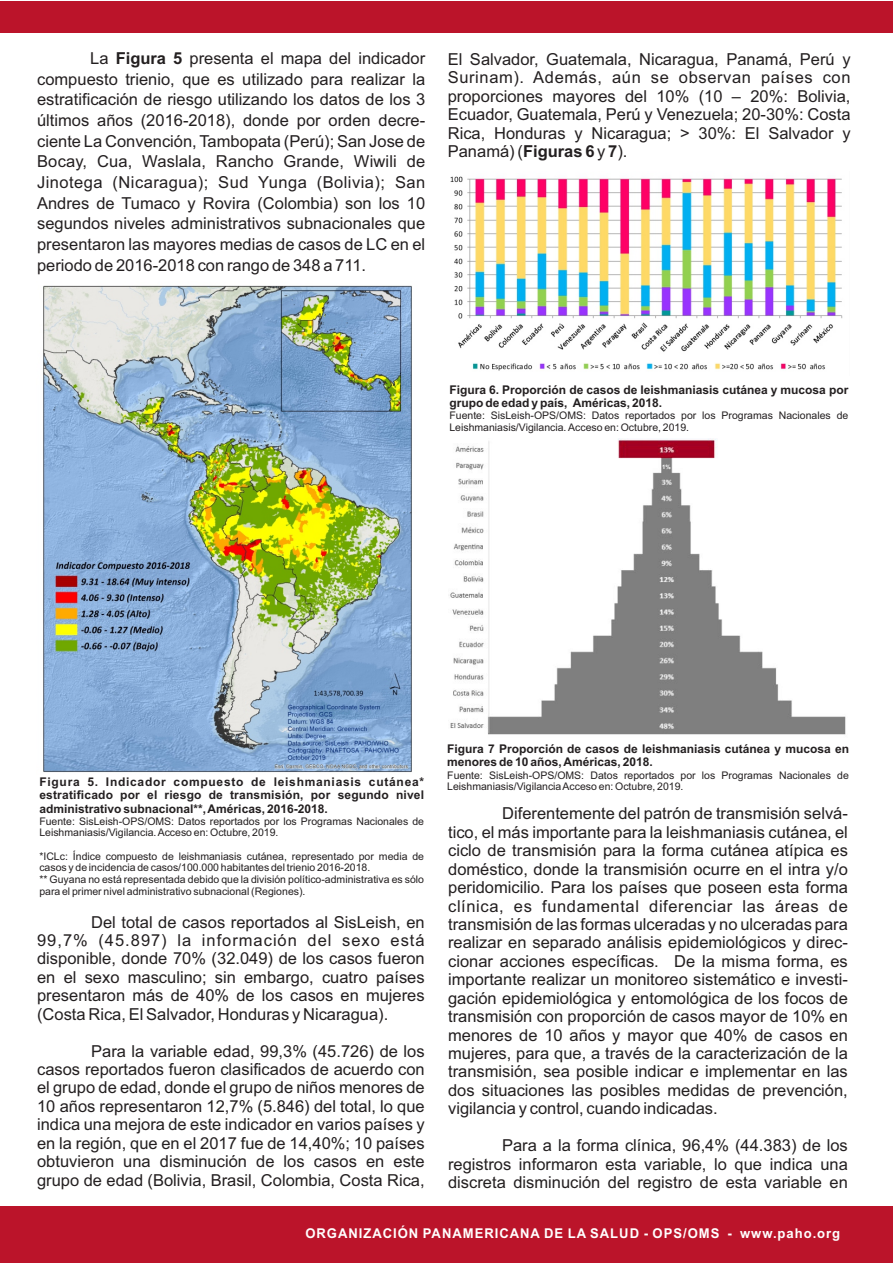
<style>
.page{position:relative;width:893px;height:1263px;background:#fff}
.page>*{position:absolute;margin:0;border:0;box-sizing:border-box;transform-origin:0 0}
.t1{font:16.5px/18.5px "Arial";color:#231f20;text-align:justify}
.t2{font:700 13.5px "Arial";letter-spacing:.075em;color:#fff}
.t3{font:700 12px/13.4px "Arial";color:#231f20}
.t4{font:10.5px/11.7px "Arial";color:#231f20}
.t5{font:700 6px "Arial";color:#fff}
.s1{font-weight:700}
</style>
<div class="page">
<div style="left:0;top:1px;width:893px;height:31px;background:#bb142a"></div>
<div style="left:0;top:1206px;width:893px;height:57px;background:#bb142a"></div>
<img style="left:43px;top:285px;width:369px;height:487px">
<img style="left:450px;top:176px;width:393px;height:195px">
<img style="left:450px;top:439px;width:396px;height:296px">
<p class="t1" style="left:37px;top:49px;width:390px;line-height:20.7px;text-indent:53px">La <span class="s1">Figura 5</span> presenta el mapa del indicador compuesto trienio, que es utilizado para realizar la estratificación de riesgo utilizando los datos de los 3 últimos años (2016-2018), donde por orden decre&shy;ciente La Convención, Tambopata (Perú); San Jose de Bocay, Cua, Waslala, Rancho Grande, Wiwili de Jinotega (Nicaragua); Sud Yunga (Bolivia); San Andres de Tumaco y Rovira (Colombia) son los 10 segundos niveles administrativos subnacionales que presentaron las mayores medias de casos de LC en el periodo de 2016-2018 con rango de 348 a 711.</p>
<p class="t1" style="left:448px;top:51px;width:404px">El Salvador, Guatemala, Nicaragua, Panamá, Perú y Surinam). Además, aún se observan países con proporciones mayores del 10% (10 – 20%: Bolivia, Ecuador, Guatemala, Perú y Venezuela; 20-30%: Costa Rica, Honduras y Nicaragua; &gt; 30%: El Salvador y Panamá) (<span class="s1">Figuras 6</span> y <span class="s1">7</span>).</p>
<p class="t3" style="left:449px;top:384px;width:400px">Figura 6. Proporción de casos de leishmaniasis cutánea y mucosa por grupo de edad y país, Américas, 2018.</p>
<p class="t4" style="left:449px;top:411px;width:400px">Fuente: SisLeish-OPS/OMS: Datos reportados por los Programas Nacionales de<br>Leishmaniasis/Vigilancia. Acceso en: Octubre, 2019.</p>
<p class="t5" style="left:662px;top:464px;width:10px">1%</p>
<p class="t3" style="left:39px;top:776px;width:386px;text-align:justify">Figura 5. Indicador compuesto de leishmaniasis cutánea* estratificado por el riesgo de transmisión, por segundo nivel administrativo subnacional**, Américas, 2016-2018.</p>
<p class="t4" style="left:39px;top:816px;width:386px">Fuente: SisLeish-OPS/OMS: Datos reportados por los Programas Nacionales de<br>Leishmaniasis/Vigilancia. Acceso en: Octubre, 2019.</p>
<p class="t4" style="left:39px;top:851px;width:386px">*ICLc: Índice compuesto de leishmaniasis cutánea, representado por media de casos y de incidencia de casos/100.000 habitantes del trienio 2016-2018.<br>** Guyana no está representada debido que la división político-administrativa es sólo para el primer nivel administrativo subnacional (Regiones).</p>
<p class="t1" style="left:37px;top:914px;width:389px;text-indent:54px">Del total de casos reportados al SisLeish, en 99,7% (45.897) la información del sexo está disponible, donde 70% (32.049) de los casos fueron en el sexo masculino; sin embargo, cuatro países presentaron más de 40% de los casos en mujeres (Costa Rica, El Salvador, Honduras y Nicaragua).</p>
<p class="t1" style="left:37px;top:1043px;width:389px;text-indent:54px">Para la variable edad, 99,3% (45.726) de los casos reportados fueron clasificados de acuerdo con el grupo de edad, donde el grupo de niños menores de 10 años representaron 12,7% (5.846) del total, lo que indica una mejora de este indicador en varios países y en la región, que en el 2017 fue de 14,40%; 10 países obtuvieron una disminución de los casos en este grupo de edad (Bolivia, Brasil, Colombia, Costa Rica,</p>
<p class="t3" style="left:447px;top:743px;width:403px">Figura 7 Proporción de casos de leishmaniasis cutánea y mucosa en menores de 10 años, Américas, 2018.</p>
<p class="t4" style="left:447px;top:770px;width:403px">Fuente: SisLeish-OPS/OMS: Datos reportados por los Programas Nacionales de<br>Leishmaniasis/Vigilancia Acceso en: Octubre, 2019.</p>
<p class="t1" style="left:448px;top:806px;width:401px;text-indent:54px">Diferentemente del patrón de transmisión selvá&shy;tico, el más importante para la leishmaniasis cutánea, el ciclo de transmisión para la forma cutánea atípica es doméstico, donde la transmisión ocurre en el intra y/o peridomicilio. Para los países que poseen esta forma clínica, es fundamental diferenciar las áreas de transmisión de las formas ulceradas y no ulceradas para realizar en separado análisis epidemiológicos y direc&shy;cionar acciones específicas. De la misma forma, es importante realizar un monitoreo sistemático e investi&shy;gación epidemiológica y entomológica de los focos de transmisión con proporción de casos mayor de 10% en menores de 10 años y mayor que 40% de casos en mujeres, para que, a través de la caracterización de la transmisión, sea posible indicar e implementar en las dos situaciones las posibles medidas de prevención, vigilancia y control, cuando indicadas.</p>
<p class="t1" style="left:448px;top:1138px;width:401px;text-indent:54px">Para a la forma clínica, 96,4% (44.383) de los registros informaron esta variable, lo que indica una discreta disminución del registro de esta variable en</p>
<p class="t2" style="left:305px;top:1228px;width:536px">ORGANIZACIÓN PANAMERICANA DE LA SALUD - OPS/OMS - www.paho.org</p>
</div>
